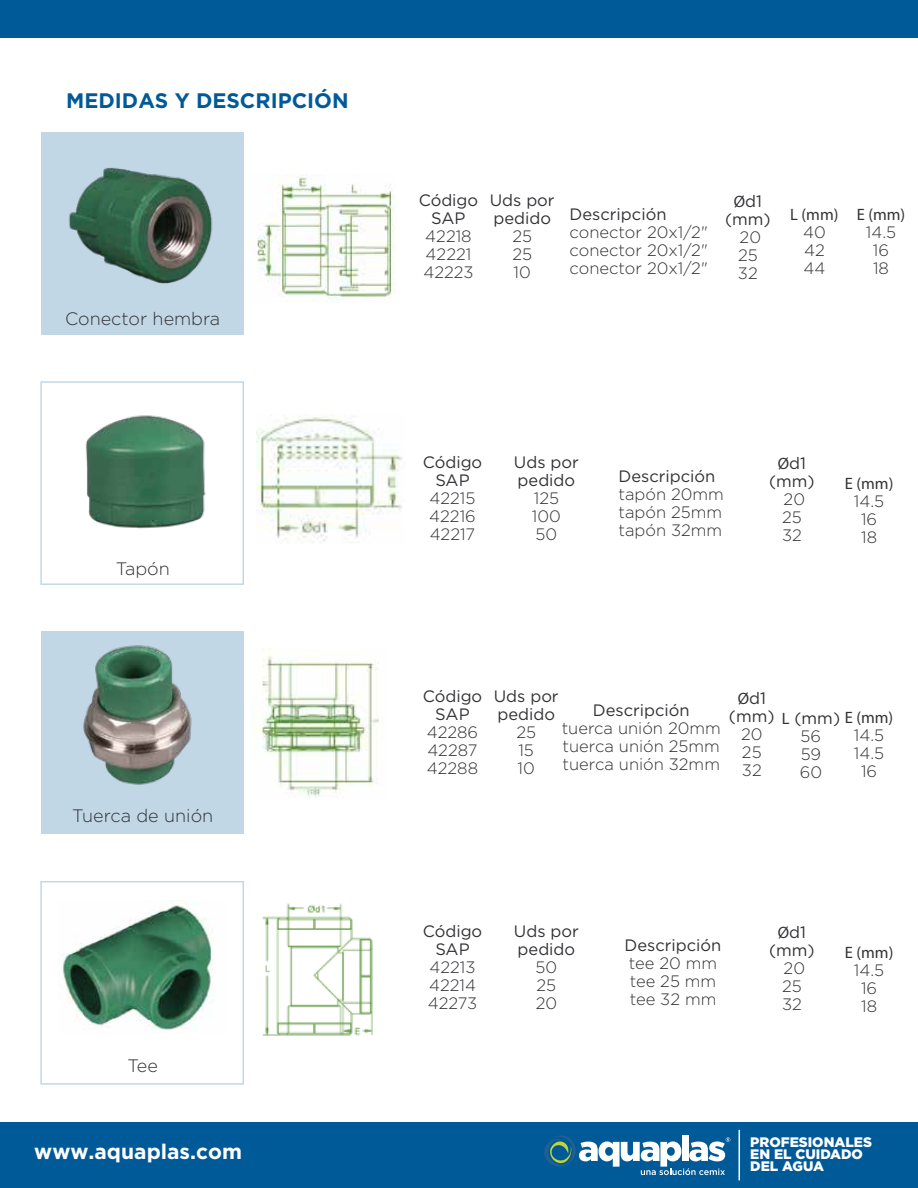
<style>
.page{position:relative;width:918px;height:1188px;background:#fff}
.page>*{position:absolute;margin:0;border:0;box-sizing:border-box;transform-origin:0 0}
.t1{font:700 21px "Gotham";color:#005a97}
.t2{font:700 21px "Gotham";color:#fff}
.t3{font:300 18px "Gotham";color:#323236}
.t4{font:300 16.5px/18px "Gotham";color:#323236;text-align:justify}
.t5{font:16.5px/18px "Gotham";color:#323236;text-align:center}
.t6{font:16.5px "Myriad Pro";color:#323236}
.t7{font:900 13.8px/11.9px "Gotham";color:#fff}
.s1{font-family:"Myriad Pro"}
.s2{font-family:"Gotham"}
</style>
<div class="page">
<div style="left:41px;top:632px;width:202px;height:202px;background:#c2d7e6"></div>
<div style="left:0;top:0;width:918px;height:38px;background:#005a97"></div>
<div style="left:0;top:1122px;width:918px;height:66px;background:#005a97"></div>
<svg style="left:544px;top:1135px;width:186px;height:40px"></svg>
<hr style="left:739px;top:1130px;width:1px;height:50px;background:#fff">
<div style="left:41px;top:132px;width:202px;height:202px;background:#c2d7e6"></div>
<img style="left:69px;top:167px;width:144px;height:117px">
<img style="left:248px;top:175px;width:147px;height:124px">
<img style="left:85px;top:415px;width:121px;height:114px">
<img style="left:256px;top:415px;width:146px;height:128px">
<img style="left:83px;top:645px;width:109px;height:140px">
<img style="left:252px;top:648px;width:127px;height:150px">
<img style="left:62px;top:900px;width:152px;height:131px">
<img style="left:262px;top:903px;width:111px;height:133px">
<div style="left:146px;top:467px;width:15px;height:22px;background:#356b4e;border-radius:50%"></div>
<div style="left:143px;top:465px;width:17px;height:20px;background:#356b4e;border-radius:50%"></div>
<p class="t1" style="left:66px;top:86px;width:284px">MEDIDAS Y DESCRIPCIÓN</p>
<p class="t3" style="left:65px;top:307px;width:157px">Conector hembra</p>
<p class="t3" style="left:116px;top:558px;width:55px">Tapón</p>
<p class="t3" style="left:72px;top:804px;width:143px">Tuerca de unión</p>
<p class="t3" style="left:128px;top:1054px;width:32px">Tee</p>
<p class="t2" style="left:34px;top:1138px;width:209px">www.aquaplas.com</p>
<p class="t5" style="left:419px;top:190px;width:61px">Código<br>SAP</p>
<p class="t4" style="left:423px;top:226px;width:52px;text-align:left">42218<br>42221<br>42223</p>
<p class="t5" style="left:490px;top:190px;width:66px;text-align:left">Uds por pedido</p>
<p class="t4" style="left:512px;top:226px;width:21px">25<br>25<br>10</p>
<p class="t5" style="left:570px;top:205px;width:98px">Descripción</p>
<p class="t4" style="left:570px;top:223px;width:140px">conector 20x1/2" conector 20x1/2" conector 20x1/2"</p>
<p class="t5" style="left:725px;top:192px;width:47px"><span class="s1">Ø</span>d1 (mm)</p>
<p class="t4" style="left:738px;top:228px;width:25px;text-align:left">20<br>25<br>32</p>
<p class="t6" style="left:790px;top:204px;width:50px">L (mm)</p>
<p class="t4" style="left:803px;top:222px;width:24px">40<br>42<br>44</p>
<p class="t6" style="left:857px;top:204px;width:50px">E (mm)</p>
<p class="t4" style="left:866px;top:222px;width:32px;text-align:center">14.5<br>16<br>18</p>
<p class="t5" style="left:423px;top:453px;width:61px">Código<br>SAP</p>
<p class="t4" style="left:429px;top:489px;width:48px">42215<br>42216<br>42217</p>
<p class="t5" style="left:514px;top:453px;width:66px;text-align:left">Uds por pedido</p>
<p class="t4" style="left:532px;top:489px;width:30px">125<br>100<br>50</p>
<p class="t5" style="left:619px;top:467px;width:98px">Descripción</p>
<p class="t4" style="left:619px;top:485px;width:107px">tapón 20mm tapón 25mm tapón 32mm</p>
<p class="t5" style="left:769px;top:454px;width:47px"><span class="s1">Ø</span>d1 (mm)</p>
<p class="t4" style="left:782px;top:490px;width:25px;text-align:left">20<br>25<br>32</p>
<p class="t6" style="left:845px;top:473px;width:50px">E (mm)</p>
<p class="t4" style="left:854px;top:492px;width:32px;text-align:center">14.5<br>16<br>18</p>
<p class="t5" style="left:423px;top:687px;width:61px">Código<br>SAP</p>
<p class="t4" style="left:427px;top:723px;width:53px">42286<br>42287<br>42288</p>
<p class="t5" style="left:494px;top:687px;width:66px;text-align:left">Uds por pedido</p>
<p class="t4" style="left:516px;top:723px;width:21px;text-align:left">25<br>15<br>10</p>
<p class="t5" style="left:593px;top:701px;width:98px">Descripción</p>
<p class="t4" style="left:562px;top:719px;width:161px">tuerca unión 20mm tuerca unión 25mm tuerca unión 32mm</p>
<p class="t5" style="left:729px;top:688px;width:47px"><span class="s1">Ø</span>d1 (mm)</p>
<p class="t4" style="left:741px;top:724px;width:23px">20<br>25<br>32</p>
<p class="t6" style="left:782px;top:708px;width:113px">L <span class="s2">(mm)</span> E (mm)</p>
<p class="t4" style="left:854px;top:726px;width:32px;text-align:center">14.5<br>14.5<br>16</p>
<p class="t4" style="left:800px;top:726px;width:24px">56<br>59<br>60</p>
<p class="t5" style="left:423px;top:922px;width:61px">Código<br>SAP</p>
<p class="t4" style="left:428px;top:958px;width:51px">42213<br>42214<br>42273</p>
<p class="t5" style="left:514px;top:922px;width:66px;text-align:left">Uds por pedido</p>
<p class="t4" style="left:536px;top:958px;width:23px">50<br>25<br>20</p>
<p class="t5" style="left:625px;top:936px;width:98px">Descripción</p>
<p class="t4" style="left:629px;top:954px;width:90px">tee 20 mm tee 25 mm tee 32 mm</p>
<p class="t5" style="left:769px;top:923px;width:47px"><span class="s1">Ø</span>d1 (mm)</p>
<p class="t4" style="left:782px;top:959px;width:25px;text-align:left">20<br>25<br>32</p>
<p class="t6" style="left:845px;top:942px;width:50px">E (mm)</p>
<p class="t4" style="left:854px;top:961px;width:32px;text-align:center">14.5<br>16<br>18</p>
<p class="t7" style="left:750px;top:1136px;width:123px">PROFESIONALES<br>EN EL CUIDADO<br>DEL AGUA</p>
</div>
